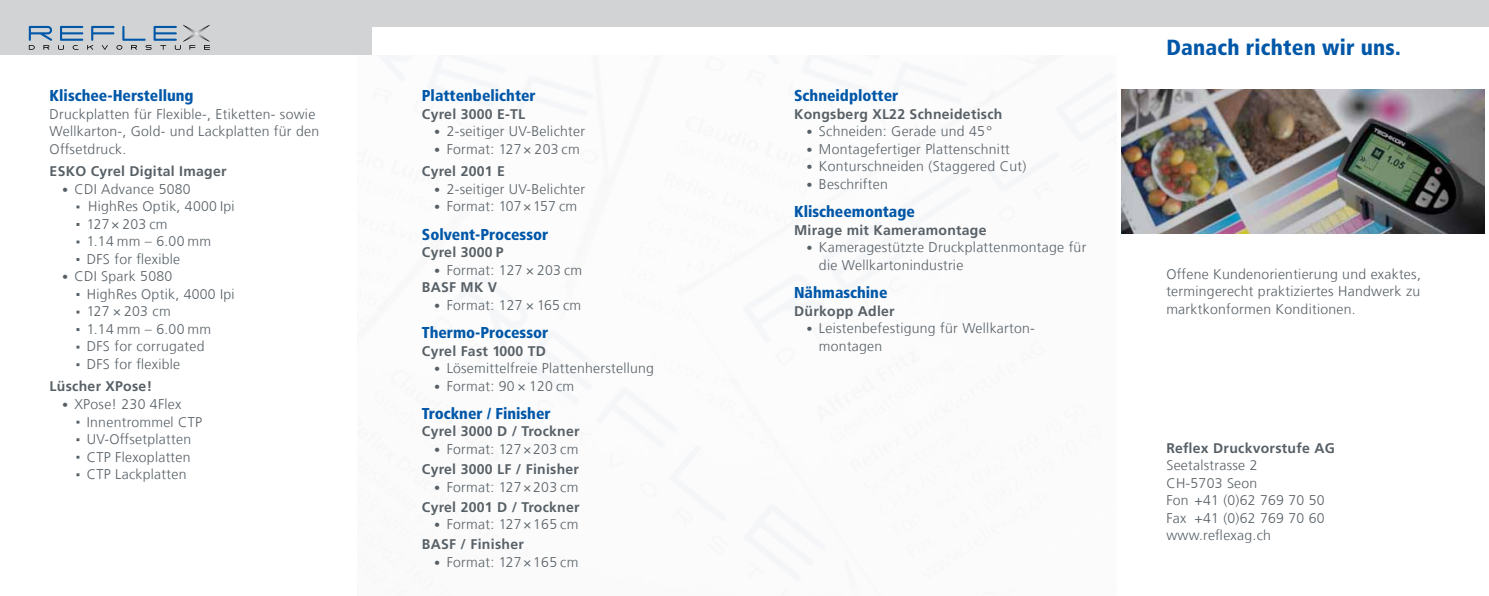
<style>
.page{position:relative;width:1489px;height:596px;background:#fff}
.page>*{position:absolute;margin:0;border:0;box-sizing:border-box;transform-origin:0 0}
.t1{font:900 condensed 21.88px "Frutiger LT Com";letter-spacing:.01em;color:#0057a8}
.t2{font:900 condensed 15.75px "Frutiger LT Com";color:#0057a8}
.t3{font:300 14px/17.5px "Frutiger LT Com";letter-spacing:.02em;color:#576066}
.t4{font:700 14px/19.9px "Frutiger LT Com";letter-spacing:.02em;color:#576066;text-align:right}
.s1{font-size:12.25px}
.s2{font-weight:700}
.s3{font-weight:300;font-size:12.25px}
.s4{font-weight:300}
</style>
<div class="page">
<img style="left:1121px;top:89px;width:362px;height:144px">
<div style="left:0;top:0;width:1488px;height:55px;background:#d1d3d4"></div>
<div style="left:372px;top:27px;width:1116px;height:28px;background:#fff"></div>
<svg style="left:29px;top:26px;width:23px;height:24px"></svg>
<svg style="left:58px;top:24px;width:152px;height:26px"></svg>
<p class="t2" style="left:50px;top:86px;width:145px">Klischee-Herstellung</p>
<p class="t3" style="left:50px;top:105px;width:271px">Druckplatten für Flexible-, Etiketten- sowie<br>Wellkarton-, Gold- und Lackplatten für den<br>Offsetdruck.</p>
<p class="t4" style="left:50px;top:161px;width:178px">ESKO Cyrel Digital Imager</p>
<p class="t3" style="left:87px;top:180px;width:149px;text-indent:-25px"><span class="s1">•</span> CDI Advance 5080<br>HighRes Optik, 4000 Ipi<br>127 × 203 cm<br>1.14 mm – 6.00 mm<br>DFS for flexible</p>
<p class="t3" style="left:87px;top:268px;width:149px;text-indent:-25px"><span class="s1">•</span> CDI Spark 5080<br>HighRes Optik, 4000 Ipi<br>127 × 203 cm<br>1.14 mm – 6.00 mm<br>DFS for corrugated<br>DFS for flexible</p>
<p class="t4" style="left:50px;top:376px;width:104px">Lüscher XPose!</p>
<p class="t3" style="left:87px;top:395px;width:117px;text-indent:-25px"><span class="s1">•</span> XPose! 230 4Flex<br>Innentrommel CTP<br>UV-Offsetplatten<br>CTP Flexoplatten<br>CTP Lackplatten</p>
<p class="t2" style="left:422px;top:86px;width:115px">Plattenbelichter</p>
<p class="t4" style="left:422px;top:104px;width:105px">Cyrel 3000 E-TL</p>
<p class="t3" style="left:434px;top:123px;width:152px"><span class="s1">•</span> 2-seitiger UV-Belichter</p>
<p class="t3" style="left:422px;top:138px;width:159px;line-height:22.4px;text-indent:12px"><span class="s1">•</span> Format: 127 × 203 cm<br><span class="s2">Cyrel 2001 E</span></p>
<p class="t3" style="left:434px;top:180px;width:152px"><span class="s1">•</span> 2-seitiger UV-Belichter</p>
<p class="t3" style="left:434px;top:198px;width:144px"><span class="s1">•</span> Format: 107 × 157 cm</p>
<p class="t2" style="left:422px;top:224px;width:128px">Solvent-Processor</p>
<p class="t4" style="left:422px;top:242px;width:83px">Cyrel 3000 P</p>
<p class="t3" style="left:422px;top:261px;width:162px;text-indent:12px"><span class="s1">•</span> Format: 127 × 203 cm<br><span class="s2">BASF MK V</span></p>
<p class="t3" style="left:434px;top:296px;width:148px"><span class="s1">•</span> Format: 127 × 165 cm</p>
<p class="t2" style="left:422px;top:323px;width:128px">Thermo-Processor</p>
<p class="t4" style="left:422px;top:340px;width:125px">Cyrel Fast 1000 TD</p>
<p class="t3" style="left:434px;top:359px;width:221px"><span class="s1">•</span> Lösemittelfreie Plattenherstellung</p>
<p class="t3" style="left:434px;top:377px;width:141px"><span class="s1">•</span> Format: 90 × 120 cm</p>
<p class="t2" style="left:422px;top:404px;width:130px">Trockner / Finisher</p>
<p class="t4" style="left:422px;top:421px;width:159px">Cyrel 3000 D / Trockner</p>
<p class="t4" style="left:422px;top:439px;width:159px"><span class="s3">•</span> <span class="s4">Format: 127 × 203 cm<br></span>Cyrel 3000 LF / Finisher</p>
<p class="t4" style="left:422px;top:476px;width:159px"><span class="s3">•</span> <span class="s4">Format: 127 × 203 cm<br></span>Cyrel 2001 D / Trockner</p>
<p class="t3" style="left:422px;top:514px;width:158px;line-height:19.9px;text-indent:12px"><span class="s1">•</span> Format: 127 × 165 cm<br><span class="s2">BASF / Finisher</span></p>
<p class="t3" style="left:434px;top:552px;width:146px"><span class="s1">•</span> Format: 127 × 165 cm</p>
<p class="t2" style="left:794px;top:86px;width:106px">Schneidplotter</p>
<p class="t4" style="left:794px;top:104px;width:210px">Kongsberg XL22 Schneidetisch</p>
<p class="t3" style="left:806px;top:123px;width:187px"><span class="s1">•</span> Schneiden: Gerade und 45°</p>
<p class="t3" style="left:806px;top:140px;width:205px"><span class="s1">•</span> Montagefertiger Plattenschnitt</p>
<p class="t3" style="left:806px;top:158px;width:221px"><span class="s1">•</span> Konturschneiden (Staggered Cut)</p>
<p class="t3" style="left:806px;top:175px;width:83px"><span class="s1">•</span> Beschriften</p>
<p class="t2" style="left:794px;top:202px;width:122px">Klischeemontage</p>
<p class="t4" style="left:794px;top:220px;width:194px">Mirage mit Kameramontage</p>
<p class="t3" style="left:819px;top:238px;width:269px;text-indent:-12px"><span class="s1">•</span> Kameragestützte Druckplattenmontage für die Wellkartonindustrie</p>
<p class="t2" style="left:794px;top:283px;width:95px">Nähmaschine</p>
<p class="t4" style="left:794px;top:300px;width:102px">Dürkopp Adler</p>
<p class="t3" style="left:819px;top:319px;width:217px;text-indent:-12px"><span class="s1">•</span> Leistenbefestigung für Wellkarton&shy;montagen</p>
<h1 class="t1" style="left:1166px;top:34px;width:236px">Danach richten wir uns.</h1>
<p class="t3" style="left:1166px;top:265px;width:256px;text-align:justify">Offene Kundenorientierung und exaktes, termingerecht praktiziertes Handwerk zu marktkonformen Konditionen.</p>
<p class="t4" style="left:1166px;top:437px;width:170px">Reflex Druckvorstufe AG</p>
<p class="t3" style="left:1166px;top:456px;width:160px">Seetalstrasse 2<br>CH-5703 Seon<br>Fon +41 (0)62 769 70 50<br>Fax +41 (0)62 769 70 60 www.reflexag.ch</p>
</div>
